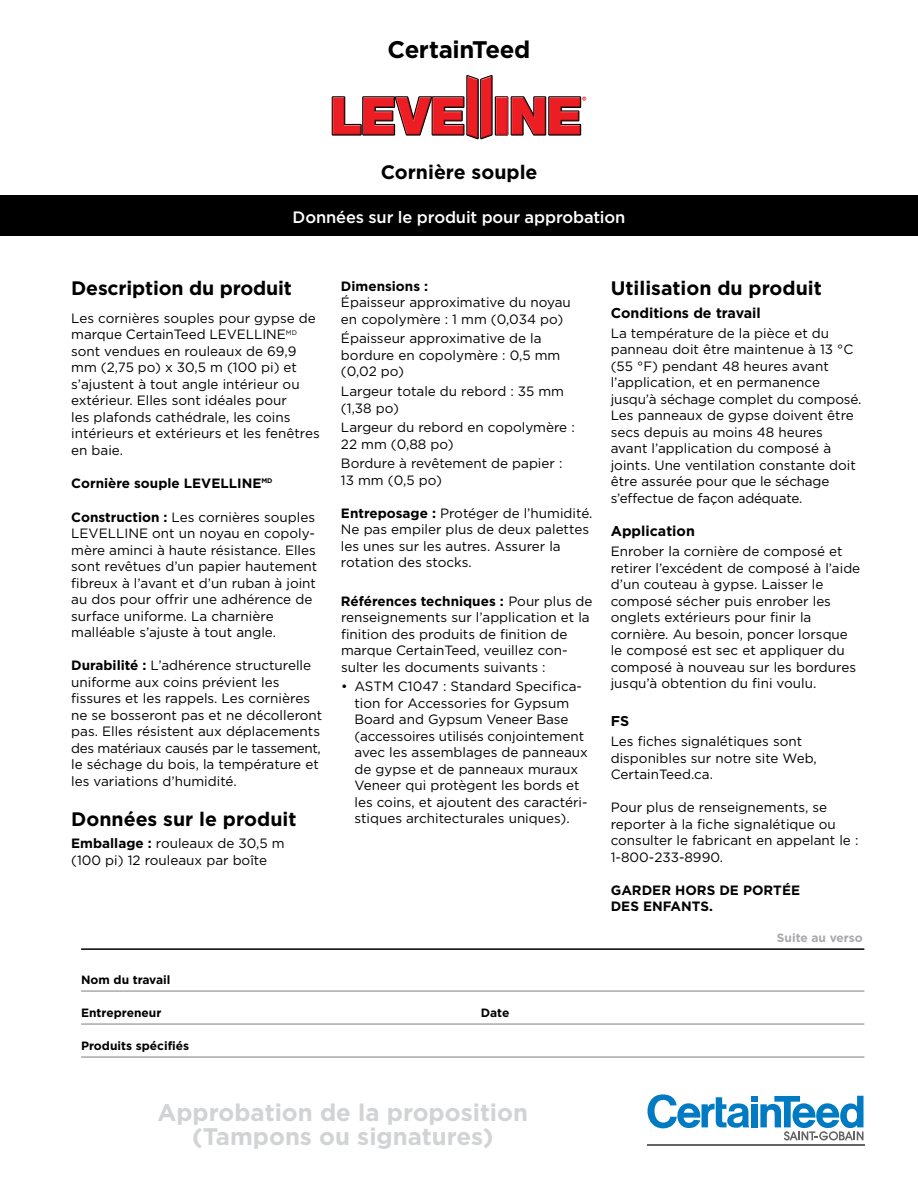
<style>
.page{position:relative;width:918px;height:1188px;background:#fff}
.page>*{position:absolute;margin:0;border:0;box-sizing:border-box;transform-origin:0 0}
.t1{font:700 24px/24px "Gotham";color:#d1d3d4;text-align:center}
.t2{font:700 24px "Gotham";letter-spacing:-.015em;color:#000}
.t3{font:700 19.5px "Gotham";color:#000}
.t4{font:500 16.5px "Gotham";letter-spacing:-.01em;color:#fff}
.t5{font:700 14.25px "Gotham";color:#000}
.t6{font:13.5px/16.5px "Gotham";color:#000}
.t7{font:700 13.5px/16.5px "Gotham";color:#000}
.t8{font:700 12px "Gotham";color:#000}
.t9{font:700 12px "Gotham";color:#a7a9ac}
.s1{font-weight:700}
</style>
<div class="page">
<svg style="left:332px;top:75px;width:254px;height:64px"></svg>
<hr style="left:81px;top:990px;width:783px;height:2px;background:#a7a9ac">
<hr style="left:81px;top:1023px;width:783px;height:2px;background:#a7a9ac">
<hr style="left:81px;top:1056px;width:783px;height:2px;background:#a7a9ac">
<hr style="left:81px;top:948px;width:783px;height:2px;background:#000">
<svg style="left:647px;top:1094px;width:217px;height:46px"></svg>
<hr style="left:647px;top:1144px;width:218px;height:2px;background:#636466">
<div style="left:0;top:196px;width:918px;height:40px;background:#000"></div>
<h1 class="t2" style="left:388px;top:33px;width:144px">CertainTeed</h1>
<h2 class="t3" style="left:381px;top:159px;width:158px">Cornière souple</h2>
<p class="t4" style="left:293px;top:206px;width:334px">Données sur le produit pour approbation</p>
<h2 class="t3" style="left:71px;top:276px;width:222px">Description du produit</h2>
<p class="t6" style="left:71px;top:309px;width:250px">Les cornières souples pour gypse de marque CertainTeed LEVELLINE<sup>MD </sup>sont vendues en rouleaux de 69,9 mm (2,75 po) x 30,5 m (100 pi) et s’ajustent à tout angle intérieur ou extérieur. Elles sont idéales pour<br>les plafonds cathédrale, les coins intérieurs et extérieurs et les fenêtres en baie.</p>
<p class="t7" style="left:71px;top:475px;width:203px">Cornière souple LEVELLINE<sup>MD</sup></p>
<p class="t6" style="left:71px;top:508px;width:248px"><span class="s1">Construction :</span> Les cornières souples LEVELLINE ont un noyau en copoly&shy;mère aminci à haute résistance. Elles sont revêtues d’un papier hautement fibreux à l’avant et d’un ruban à joint au dos pour offrir une adhérence de surface uniforme. La charnière malléable s’ajuste à tout angle.</p>
<p class="t6" style="left:71px;top:657px;width:253px"><span class="s1">Durabilité :</span> L’adhérence structurelle uniforme aux coins prévient les fissures et les rappels. Les cornières ne se bosseront pas et ne décolleront pas. Elles résistent aux déplacements des matériaux causés par le tassement, le séchage du bois, la température et les variations d’humidité.</p>
<h2 class="t3" style="left:71px;top:807px;width:227px">Données sur le produit</h2>
<p class="t6" style="left:71px;top:835px;width:215px"><span class="s1">Emballage :</span> rouleaux de 30,5 m (100 pi) 12 rouleaux par boîte</p>
<p class="t7" style="left:341px;top:277px;width:89px">Dimensions :</p>
<p class="t6" style="left:341px;top:294px;width:231px">Épaisseur approximative du noyau en copolymère : 1 mm (0,034 po)</p>
<p class="t6" style="left:341px;top:330px;width:221px">Épaisseur approximative de la bordure en copolymère : 0,5 mm (0,02 po)</p>
<p class="t6" style="left:341px;top:383px;width:225px">Largeur totale du rebord : 35 mm (1,38 po)</p>
<p class="t6" style="left:341px;top:419px;width:235px">Largeur du rebord en copolymère :<br>22 mm (0,88 po)</p>
<p class="t6" style="left:341px;top:455px;width:223px">Bordure à revêtement de papier :<br>13 mm (0,5 po)</p>
<p class="t6" style="left:341px;top:505px;width:253px"><span class="s1">Entreposage :</span> Protéger de l’humidité.<br>Ne pas empiler plus de deux palettes les unes sur les autres. Assurer la rotation des stocks.</p>
<p class="t6" style="left:341px;top:592px;width:253px"><span class="s1">Références techniques :</span> Pour plus de renseignements sur l’application et la finition des produits de finition de marque CertainTeed, veuillez con&shy;sulter les documents suivants :</p>
<p class="t6" style="left:355px;top:678px;width:235px;text-indent:-14px">• ASTM C1047 : Standard Specifica&shy;tion for Accessories for Gypsum Board and Gypsum Veneer Base (accessoires utilisés conjointement avec les assemblages de panneaux de gypse et de panneaux muraux Veneer qui protègent les bords et les coins, et ajoutent des caractéri&shy;stiques architecturales uniques).</p>
<p class="t8" style="left:81px;top:972px;width:91px">Nom du travail</p>
<p class="t8" style="left:81px;top:1005px;width:82px">Entrepreneur</p>
<p class="t8" style="left:481px;top:1005px;width:30px">Date</p>
<p class="t8" style="left:81px;top:1038px;width:110px">Produits spécifiés</p>
<h2 class="t3" style="left:611px;top:276px;width:213px">Utilisation du produit</h2>
<p class="t5" style="left:611px;top:304px;width:152px">Conditions de travail</p>
<p class="t6" style="left:611px;top:324px;width:252px">La température de la pièce et du panneau doit être maintenue à 13 °C (55 °F) pendant 48 heures avant l’application, et en permanence jusqu’à séchage complet du composé.<br>Les panneaux de gypse doivent être secs depuis au moins 48 heures avant l’application du composé à joints. Une ventilation constante doit être assurée pour que le séchage s’effectue de façon adéquate.</p>
<p class="t5" style="left:611px;top:522px;width:86px">Application</p>
<p class="t6" style="left:611px;top:543px;width:251px">Enrober la cornière de composé et retirer l’excédent de composé à l’aide d’un couteau à gypse. Laisser le composé sécher puis enrober les onglets extérieurs pour finir la cornière. Au besoin, poncer lorsque le composé est sec et appliquer du composé à nouveau sur les bordures jusqu’à obtention du fini voulu.</p>
<p class="t5" style="left:611px;top:712px;width:20px">FS</p>
<p class="t6" style="left:611px;top:733px;width:208px">Les fiches signalétiques sont disponibles sur notre site Web,<br>CertainTeed.ca.</p>
<p class="t6" style="left:611px;top:799px;width:249px">Pour plus de renseignements, se reporter à la fiche signalétique ou consulter le fabricant en appelant le :<br>1-800-233-8990.</p>
<p class="t7" style="left:611px;top:881px;width:191px">GARDER HORS DE PORTÉE<br>DES ENFANTS.</p>
<p class="t9" style="left:777px;top:930px;width:87px">Suite au verso</p>
<h1 class="t1" style="left:157px;top:1100px;width:372px">Approbation de la proposition (Tampons ou signatures)</h1>
</div>
